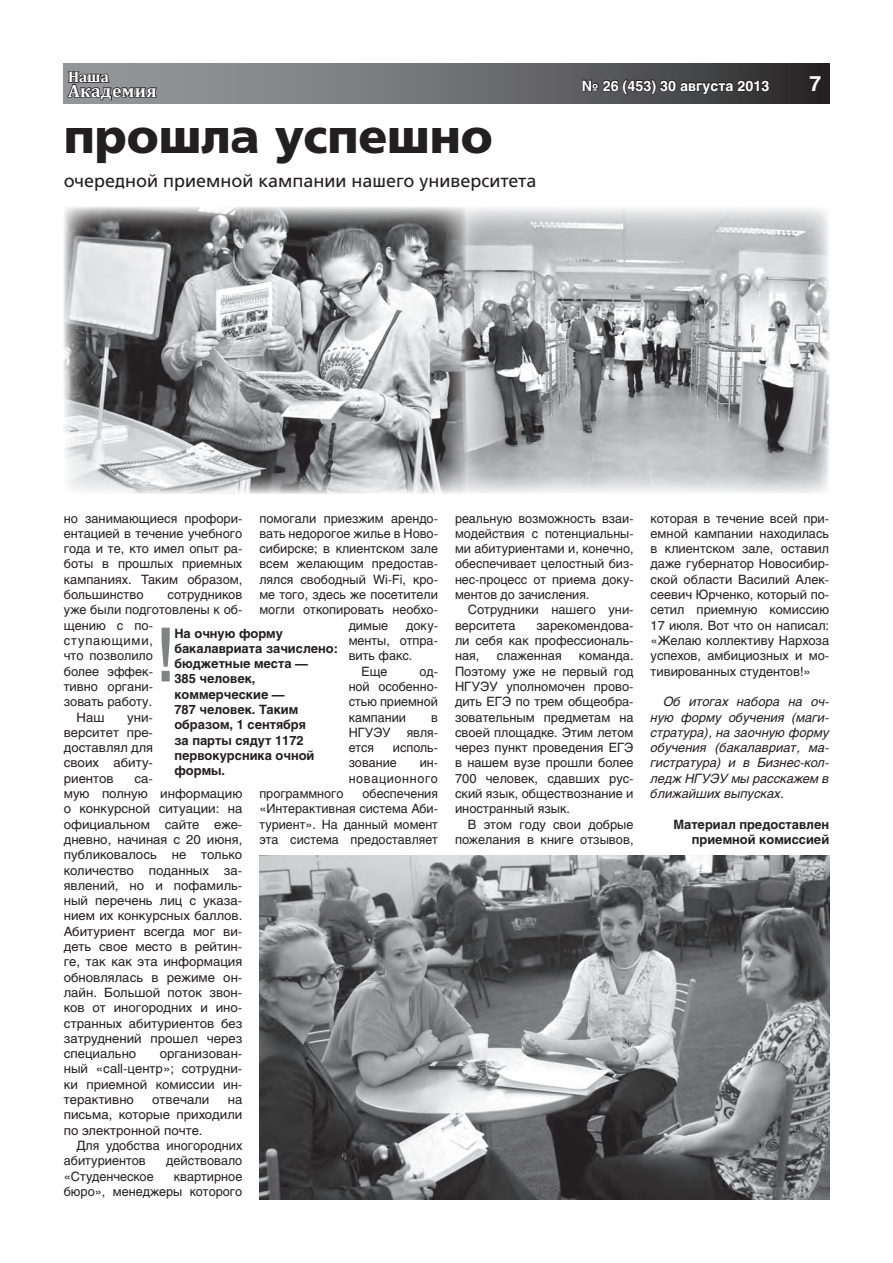
<style>
.page{position:relative;width:893px;height:1263px;background:#fff}
.page>*{position:absolute;margin:0;border:0;box-sizing:border-box;transform-origin:0 0}
.t1{font:700 48px "AG Foreigner";color:#231f20}
.t2{font:700 21px "Helios";color:#fff}
.t3{font:18px "AG Foreigner";color:#231f20}
.t4{font:700 17.85px "Cambria";letter-spacing:.02em;color:#fff}
.t5{font:700 15.3px "Cambria";color:#fff}
.t6{font:700 14.25px "Helios";color:#fff}
.t7{font:12.75px/15.3px "Helios";color:#231f20;text-align:justify}
.t8{font:700 12.75px/15.3px "Helios";color:#231f20;text-align:right}
.t9{font:italic 12.75px/15.3px "Helios";color:#231f20;text-align:justify}
.t10{font:12.75px/15.3px "Helios";letter-spacing:.05em;color:#231f20;text-align:right}
.t11{font:12.75px "Helios";letter-spacing:.06em;color:#231f20}
</style>
<div class="page">
<svg style="left:64px;top:64px;width:765px;height:39px;background:#6b6c6f"></svg>
<svg style="left:66px;top:70px;width:92px;height:31px;background:#6b6b6d"></svg>
<svg style="left:581px;top:77px;width:189px;height:22px;background:#3c3b3d"></svg>
<img style="left:459px;top:208px;width:370px;height:286px">
<img style="left:259px;top:856px;width:570px;height:343px">
<svg style="left:162px;top:628px;width:8px;height:53px"></svg>
<img style="left:64px;top:207px;width:402px;height:286px">
<p class="t5" style="left:68px;top:66px;width:42px">Наша</p>
<h3 class="t4" style="left:68px;top:78px;width:90px">Академия</h3>
<p class="t6" style="left:582px;top:77px;width:189px">№ 26 (453) 30 августа 2013</p>
<h2 class="t2" style="left:809px;top:71px;width:13px">7</h2>
<h1 class="t1" style="left:64px;top:110px;width:430px">прошла успешно</h1>
<h3 class="t3" style="left:64px;top:171px;width:474px">очередной приемной кампании нашего университета</h3>
<p class="t7" style="left:64px;top:510px;width:180px">но занимающиеся профори&shy;ентацией в течение учебного года и те, кто имел опыт ра&shy;боты в прошлых приемных кампаниях. Таким образом, большинство</p>
<p class="t7" style="left:259px;top:510px;width:180px">помогали приезжим арендо-</p>
<p class="t7" style="left:259px;top:526px;width:180px">вать недорогое жилье в Ново-</p>
<p class="t7" style="left:259px;top:541px;width:180px">сибирске; в клиентском зале</p>
<p class="t7" style="left:259px;top:556px;width:180px">всем желающим предостав-</p>
<p class="t7" style="left:259px;top:571px;width:180px">лялся свободный Wi-Fi, кро-</p>
<p class="t7" style="left:259px;top:587px;width:180px">ме того, здесь же посетители</p>
<p class="t7" style="left:259px;top:602px;width:180px">могли откопировать необхо-</p>
<p class="t7" style="left:349px;top:617px;width:41px">димые</p>
<p class="t7" style="left:406px;top:617px;width:33px">доку-</p>
<p class="t7" style="left:349px;top:633px;width:91px">менты, отпра-</p>
<p class="t7" style="left:349px;top:648px;width:65px">вить факс.</p>
<p class="t7" style="left:361px;top:663px;width:27px">Еще</p>
<p class="t7" style="left:168px;top:587px;width:76px">сотрудников</p>
<p class="t7" style="left:64px;top:602px;width:180px">уже были подготовлены к об-</p>
<p class="t7" style="left:64px;top:617px;width:91px">щению с по-</p>
<p class="t11" style="left:64px;top:633px;width:91px">ступающими,</p>
<p class="t7" style="left:64px;top:648px;width:91px">что позволило</p>
<p class="t7" style="left:64px;top:663px;width:91px">более эффек-</p>
<p class="t7" style="left:64px;top:679px;width:91px">тивно органи-</p>
<p class="t7" style="left:64px;top:694px;width:90px">зовать работу.</p>
<p class="t7" style="left:77px;top:709px;width:29px">Наш</p>
<p class="t8" style="left:174px;top:625px;width:165px;text-align:left">На очную форму бакалавриата зачислено: бюджетные места —<br>385 человек, коммерческие —<br>787 человек. Таким образом, 1 сентября<br>за парты сядут 1172 первокурсника очной формы.</p>
<p class="t7" style="left:349px;top:663px;width:91px;text-indent:71px">од&shy;ной особенно&shy;стью приемной кампании</p>
<p class="t7" style="left:64px;top:709px;width:91px;text-indent:63px">уни&shy;верситет пре&shy;доставлял для своих абиту&shy;риентов</p>
<p class="t7" style="left:431px;top:709px;width:8px">в</p>
<p class="t7" style="left:349px;top:724px;width:44px">НГУЭУ</p>
<p class="t7" style="left:407px;top:724px;width:33px">явля-</p>
<p class="t7" style="left:349px;top:740px;width:27px">ется</p>
<p class="t7" style="left:349px;top:740px;width:91px;text-indent:44px">исполь&shy;зование</p>
<p class="t10" style="left:349px;top:755px;width:91px">ин&shy;новационного</p>
<p class="t7" style="left:64px;top:770px;width:180px;text-align:left;text-indent:71px">са-<br>мую полную информацию о конкурсной ситуации: на официальном сайте еже&shy;дневно, начиная с 20 июня, публиковалось не только количество поданных за&shy;явлений, но и пофамиль&shy;ный перечень лиц с указа&shy;нием их конкурсных баллов.<br>Абитуриент всегда мог ви&shy;деть свое место в рейтин&shy;ге, так как эта информация обновлялась в режиме он&shy;лайн. Большой поток звон&shy;ков от иногородних и ино&shy;странных абитуриентов без затруднений прошел через специально</p>
<p class="t7" style="left:259px;top:786px;width:180px;text-indent:103px">обеспечения «Интерактивная система Аби&shy;туриент». На данный момент эта система предоставляет</p>
<p class="t7" style="left:259px;top:786px;width:86px">программного</p>
<p class="t7" style="left:64px;top:1046px;width:180px;text-indent:96px">организован&shy;ный «сall-центр»; сотрудни&shy;ки приемной комиссии ин&shy;терактивно</p>
<p class="t7" style="left:64px;top:1092px;width:180px;text-indent:164px">на письма, которые приходили по электронной почте.</p>
<p class="t7" style="left:64px;top:1138px;width:180px;text-indent:13px">Для удобства иногородних абитуриентов</p>
<p class="t7" style="left:152px;top:1092px;width:59px">отвечали</p>
<p class="t7" style="left:166px;top:1153px;width:78px">действовало</p>
<p class="t7" style="left:64px;top:1168px;width:91px">«Студенческое</p>
<p class="t7" style="left:64px;top:1168px;width:180px;text-align:right">квартирное<br>бюро», менеджеры которого</p>
<p class="t7" style="left:455px;top:510px;width:180px">реальную возможность взаи&shy;модействия с потенциальны&shy;ми абитуриентами и, конечно, обеспечивает целостный биз&shy;нес-процесс от приема доку&shy;ментов до зачисления.</p>
<p class="t7" style="left:455px;top:602px;width:180px;text-indent:13px">Сотрудники нашего уни&shy;верситета</p>
<p class="t7" style="left:455px;top:617px;width:180px;text-indent:81px">зарекомендова&shy;ли себя как профессиональ&shy;ная,</p>
<p class="t7" style="left:455px;top:648px;width:180px;text-indent:124px">команда.<br>Поэтому уже не первый год НГУЭУ уполномочен прово&shy;дить ЕГЭ по трем общеобра&shy;зовательным предметам на своей площадке. Этим летом через пункт проведения ЕГЭ в нашем вузе прошли более 700 человек, сдавших рус&shy;ский язык, обществознание и иностранный язык.</p>
<p class="t7" style="left:455px;top:816px;width:180px;text-align:right">В этом году свои добрые пожелания в книге отзывов,</p>
<p class="t7" style="left:497px;top:648px;width:67px">слаженная</p>
<p class="t7" style="left:651px;top:510px;width:180px">которая в течение всей при&shy;емной кампании находилась в клиентском зале, оставил даже губернатор Новосибир&shy;ской области Василий Алек&shy;сеевич Юрченко, который по&shy;сетил приемную комиссию 17 июля. Вот что он написал: «Желаю коллективу Нархоза успехов, амбициозных и мо&shy;тивированных студентов!»</p>
<p class="t9" style="left:651px;top:694px;width:180px;text-indent:13px">Об итогах набора на оч&shy;ную форму обучения (маги&shy;стратура), на заочную форму обучения (бакалавриат, ма&shy;гистратура) и в Бизнес-кол&shy;ледж НГУЭУ мы расскажем в ближайших выпусках.</p>
<p class="t8" style="left:673px;top:816px;width:157px">Материал предоставлен приемной комиссией</p>
</div>
